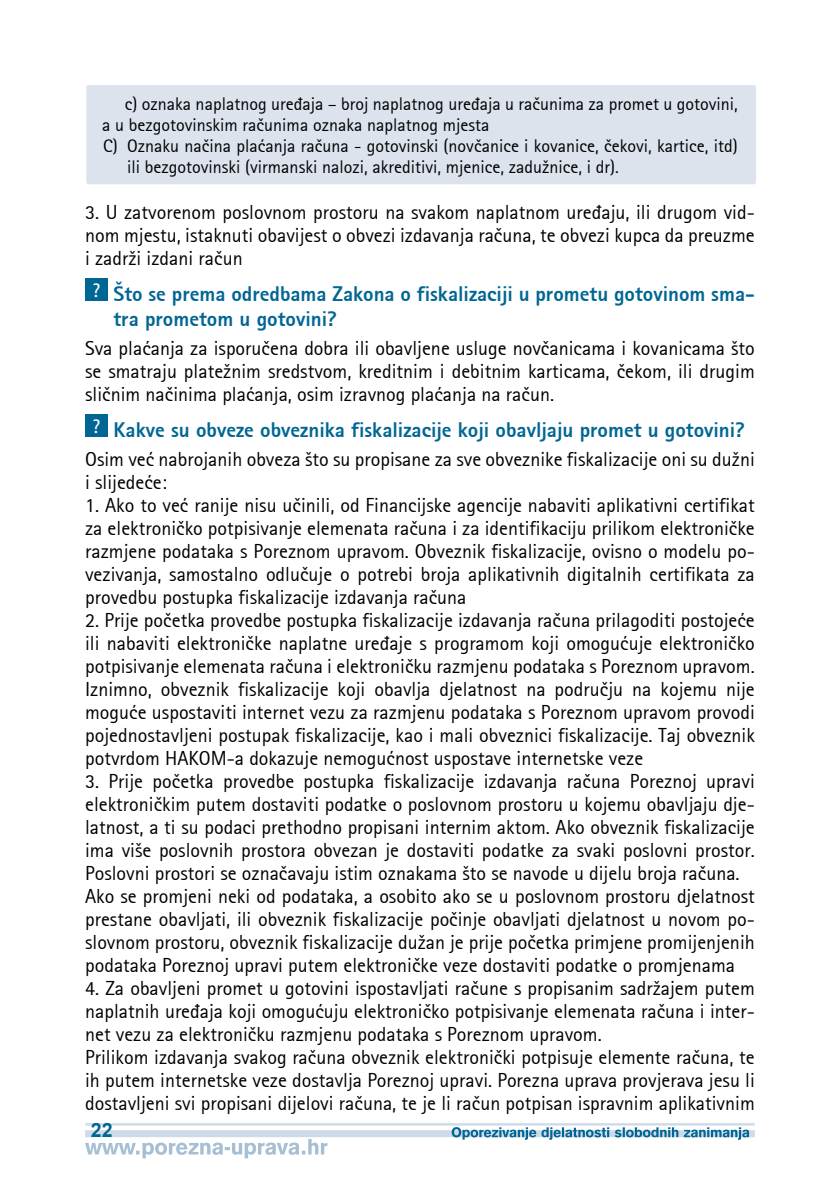
<style>
.page{position:relative;width:840px;height:1191px;background:#fff}
.page>*{position:absolute;margin:0;border:0;box-sizing:border-box;transform-origin:0 0}
.t1{font:700 21px/25px "Agfa Rotis Sans Serif Ex";color:#006693}
.t2{font:20px/23px "Agfa Rotis Sans Serif";color:#000;text-align:justify}
.t3{font:700 19.6px "Arial";color:#006693}
.t4{font:18px "Agfa Rotis Sans Serif";color:#000}
</style>
<div class="page">
<svg style="left:85px;top:1139px;width:242px;height:19px"></svg>
<hr style="left:85px;top:1123px;width:669px;height:2px;background:#cedae7">
<div style="left:85px;top:1130px;width:669px;height:7px;background:#cedae7"></div>
<svg style="left:451px;top:1127px;width:297px;height:12px"></svg>
<div style="left:86px;top:85px;width:669px;height:99px;background:#dce3ed;border-radius:3px"></div>
<div style="left:85px;top:278px;width:23px;height:23px;background:#006693"></div>
<div style="left:85px;top:414px;width:23px;height:23px;background:#006693"></div>
<p class="t4" style="left:125px;top:93px;width:614px">c) oznaka naplatnog ure|aja – broj naplatnog ure|aja u ra~unima za promet u gotovini,</p>
<p class="t4" style="left:102px;top:114px;width:388px">a u bezgotovinskim ra~unima oznaka naplatnog mjesta</p>
<p class="t4" style="left:103px;top:135px;width:635px">C) Oznaku na~ina pla}anja ra~una - gotovinski (nov~anice i kovanice, ~ekovi, kartice, itd)</p>
<p class="t4" style="left:127px;top:156px;width:493px">ili bezgotovinski (virmanski nalozi, akreditivi, mjenice, zadu`nice, i dr).</p>
<p class="t2" style="left:85px;top:200px;width:670px">3. U zatvorenom poslovnom prostoru na svakom naplatnom ure|aju, ili drugom vid&shy;nom mjestu, istaknuti obavijest o obvezi izdavanja ra~una, te obvezi kupca da preuzme i zadr`i izdani ra~un</p>
<p class="t1" style="left:113px;top:281px;width:642px;text-indent:-21px"><sup>?</sup> Što se prema odredbama Zakona o fiskalizaciji u prometu gotovinom sma&shy;tra prometom u gotovini?</p>
<p class="t2" style="left:85px;top:336px;width:670px">Sva pla}anja za isporu~ena dobra ili obavljene usluge nov~anicama i kovanicama što se smatraju plate`nim sredstvom, kreditnim i debitnim karticama, ~ekom, ili drugim sli~nim na~inima pla}anja, osim izravnog pla}anja na ra~un.</p>
<p class="t1" style="left:92px;top:417px;width:653px"><sup>?</sup> Kakve su obveze obveznika fiskalizacije koji obavljaju promet u gotovini?</p>
<p class="t2" style="left:85px;top:447px;width:670px">Osim ve} nabrojanih obveza što su propisane za sve obveznike fiskalizacije oni su du`ni i slijede}e:</p>
<p class="t2" style="left:85px;top:493px;width:670px">1. Ako to ve} ranije nisu u~inili, od Financijske agencije nabaviti aplikativni certifikat za elektroni~ko potpisivanje elemenata ra~una i za identifikaciju prilikom elektroni~ke razmjene podataka s Poreznom upravom. Obveznik fiskalizacije, ovisno o modelu po&shy;vezivanja, samostalno odlu~uje o potrebi broja aplikativnih digitalnih certifikata za provedbu postupka fiskalizacije izdavanja ra~una</p>
<p class="t2" style="left:85px;top:608px;width:670px">2. Prije po~etka provedbe postupka fiskalizacije izdavanja ra~una prilagoditi postoje}e ili nabaviti elektroni~ke naplatne ure|aje s programom koji omogu}uje elektroni~ko potpisivanje elemenata ra~una i elektroni~ku razmjenu podataka s Poreznom upravom.<br>Iznimno, obveznik fiskalizacije koji obavlja djelatnost na podru~ju na kojemu nije mogu}e uspostaviti internet vezu za razmjenu podataka s Poreznom upravom provodi pojednostavljeni postupak fiskalizacije, kao i mali obveznici fiskalizacije. Taj obveznik potvrdom HAKOM-a dokazuje nemogu}nost uspostave internetske veze</p>
<p class="t2" style="left:85px;top:769px;width:670px;text-align:left">3. Prije po~etka provedbe postupka fiskalizacije izdavanja ra~una Poreznoj upravi elektroni~kim putem dostaviti podatke o poslovnom prostoru u kojemu obavljaju dje&shy;latnost, a ti su podaci prethodno propisani internim aktom. Ako obveznik fiskalizacije ima više poslovnih prostora obvezan je dostaviti podatke za svaki poslovni prostor.<br>Poslovni prostori se ozna~avaju istim oznakama što se navode u dijelu broja ra~una.<br>Ako se promjeni neki od podataka, a osobito ako se u poslovnom prostoru djelatnost prestane obavljati, ili obveznik fiskalizacije po~inje obavljati djelatnost u novom po&shy;slovnom prostoru, obveznik fiskalizacije du`an je prije po~etka primjene promijenjenih podataka Poreznoj upravi putem elektroni~ke veze dostaviti podatke o promjenama</p>
<p class="t2" style="left:85px;top:976px;width:670px;text-align:left">4. Za obavljeni promet u gotovini ispostavljati ra~une s propisanim sadr`ajem putem naplatnih ure|aja koji omogu}uju elektroni~ko potpisivanje elemenata ra~una i inter&shy;net vezu za elektroni~ku razmjenu podataka s Poreznom upravom.<br>Prilikom izdavanja svakog ra~una obveznik elektroni~ki potpisuje elemente ra~una, te ih putem internetske veze dostavlja Poreznoj upravi. Porezna uprava provjerava jesu li dostavljeni svi propisani dijelovi ra~una, te je li ra~un potpisan ispravnim aplikativnim</p>
<p class="t3" style="left:91px;top:1117px;width:23px">22</p>
</div>
